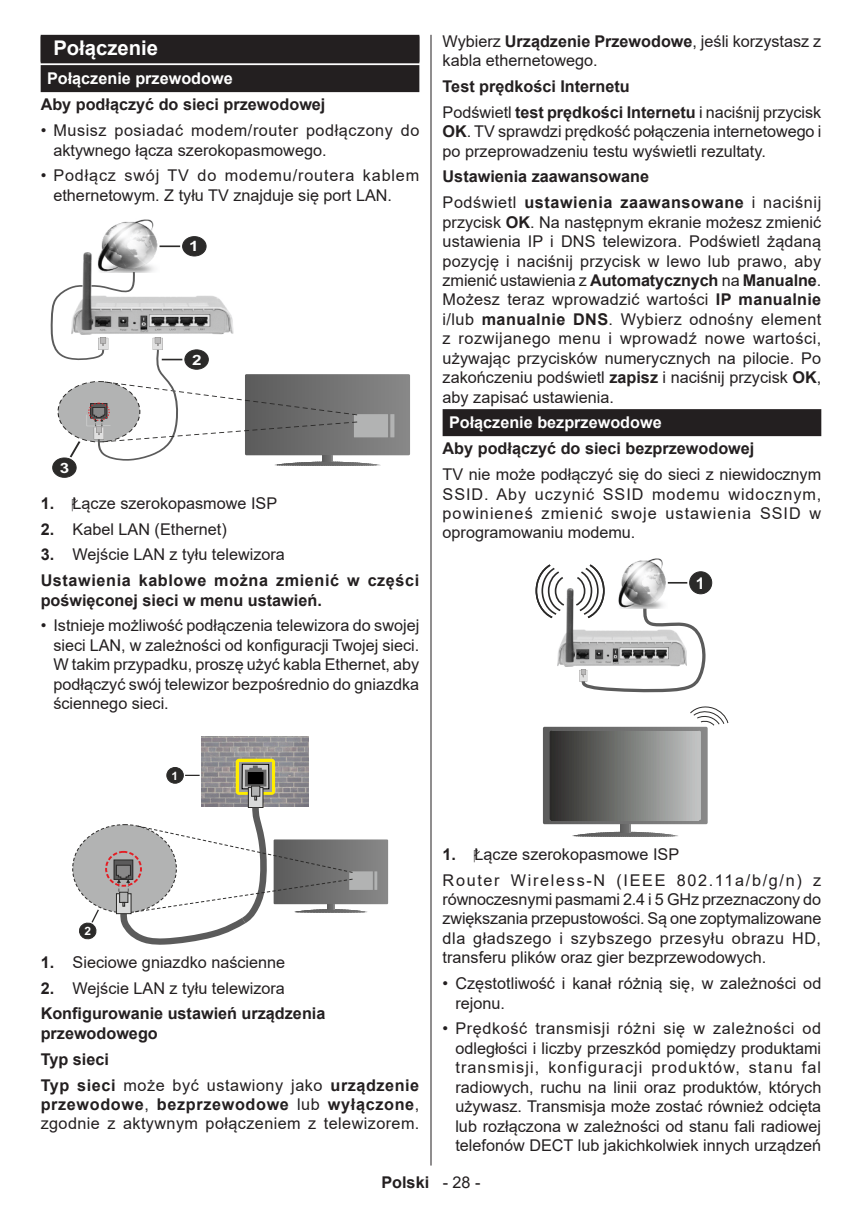
<style>
.page{position:relative;width:862px;height:1212px;background:#fff}
.page>*{position:absolute;margin:0;border:0;box-sizing:border-box;transform-origin:0 0}
.Heading_Siyah_Düzgün{font:700 20.25px "Arial";color:#fff}
.Body_text{font:16.2px/19.3px "Arial";color:#231f20;text-align:justify}
.Subhead_1{font:700 16.2px/19.3px "Arial";color:#231f20}
.Body_text_bold{font:700 16.2px/19.3px "Arial";letter-spacing:.035em;color:#231f20}
.Body_text-2{font:16.2px/19.3px "Arial";letter-spacing:.035em;color:#231f20}
.Heading_Siyah_Düzgün-2{font:700 16.2px "Arial";color:#fff}
.t1{font:700 15.97px "Arial";color:#fff}
.t2{font:700 14.17px "Arial";color:#fff;scale:1.2 1}
.t3{font:700 11.47px "Arial";color:#fff;scale:1.05 1}
.s1{font-weight:700}
.s2{font-weight:400}
</style>
<div class="page">
<hr style="left:430px;top:35px;width:1px;height:1130px;background:#231f20">
<div style="left:41px;top:35px;width:378px;height:27px;background:#231f20"></div>
<div style="left:41px;top:36px;width:378px;height:27px;background:#231f20"></div>
<div style="left:41px;top:65px;width:378px;height:27px;background:#231f20"></div>
<img style="left:83px;top:252px;width:122px;height:18px">
<img style="left:97px;top:219px;width:62px;height:51px">
<svg style="left:50px;top:270px;width:360px;height:208px"></svg>
<hr style="left:159px;top:245px;width:21px;height:2px;background:#2b2a29">
<div style="left:182px;top:237px;width:24px;height:19px;background:#2b2a29;border-radius:50%"></div>
<div style="left:182px;top:236px;width:24px;height:20px;border:1px solid #2b2a29;border-radius:50%"></div>
<svg style="left:79px;top:909px;width:20px;height:31px"></svg>
<svg style="left:185px;top:775px;width:14px;height:1px"></svg>
<div style="left:167px;top:767px;width:16px;height:16px;background:#2b2a29;border-radius:50%"></div>
<div style="left:167px;top:767px;width:16px;height:16px;border:1px solid #2b2a29;border-radius:50%"></div>
<div style="left:73px;top:825px;width:103px;height:88px;background:#b2b3b3;border-radius:50%"></div>
<img style="left:202px;top:736px;width:106px;height:60px">
<svg style="left:235px;top:759px;width:40px;height:36px"></svg>
<svg style="left:239px;top:762px;width:32px;height:29px"></svg>
<svg style="left:242px;top:764px;width:27px;height:25px"></svg>
<svg style="left:245px;top:766px;width:21px;height:20px"></svg>
<div style="left:248px;top:773px;width:15px;height:11px;background:#000"></div>
<svg style="left:250px;top:789px;width:11px;height:7px"></svg>
<div style="left:248px;top:787px;width:15px;height:21px;border:1px solid #2b2a29"></div>
<div style="left:251px;top:786px;width:9px;height:10px;background:#b2b3b3"></div>
<div style="left:251px;top:786px;width:9px;height:10px;border:1px solid #2b2a29"></div>
<svg style="left:105px;top:852px;width:11px;height:32px"></svg>
<div style="left:105px;top:851px;width:37px;height:36px;border:2px dashed #e31e24;border-radius:50%"></div>
<svg style="left:116px;top:796px;width:272px;height:149px"></svg>
<div style="left:442px;top:409px;width:378px;height:27px;background:#231f20"></div>
<svg style="left:572px;top:832px;width:101px;height:5px"></svg>
<img style="left:557px;top:588px;width:17px;height:79px">
<img style="left:634px;top:558px;width:29px;height:5px">
<svg style="left:535px;top:564px;width:30px;height:56px"></svg>
<svg style="left:574px;top:563px;width:132px;height:130px"></svg>
<svg style="left:542px;top:706px;width:186px;height:118px"></svg>
<hr style="left:667px;top:582px;width:20px;height:2px;background:#2b2a29">
<div style="left:689px;top:572px;width:22px;height:22px;background:#2b2a29;border-radius:50%"></div>
<div style="left:689px;top:571px;width:22px;height:23px;border:1px solid #2b2a29;border-radius:50%"></div>
<p class="Heading_Siyah_Düzgün" style="left:53px;top:34px;width:106px">Połączenie</p>
<p class="Heading_Siyah_Düzgün-2" style="left:47px;top:67px;width:187px">Połączenie przewodowe</p>
<p class="Subhead_1" style="left:41px;top:95px;width:286px">Aby podłączyć do sieci przewodowej</p>
<p class="Body_text-2" style="left:53px;top:121px;width:367px;text-indent:-13px">• Musisz posiadać modem/router podłączony do aktywnego łącza szerokopasmowego.</p>
<p class="Body_text" style="left:53px;top:166px;width:367px;text-indent:-13px">• Podłącz swój TV do modemu/routera kablem ethernetowym. Z tyłu TV znajduje się port LAN.</p>
<p class="t2" style="left:189px;top:237px;width:9px">1</p>
<p class="t2" style="left:60px;top:458px;width:9px">3</p>
<p class="t2" style="left:192px;top:350px;width:9px">2</p>
<p class="Body_text" style="left:41px;top:493px;width:238px"><span class="s1">1.</span> Łącze szerokopasmowe ISP</p>
<p class="Body_text" style="left:41px;top:519px;width:187px"><span class="s1">2.</span> Kabel LAN (Ethernet)</p>
<p class="Body_text" style="left:41px;top:545px;width:246px"><span class="s1">3.</span> Wejście LAN z tyłu telewizora</p>
<p class="Body_text_bold" style="left:41px;top:571px;width:380px">Ustawienia kablowe można zmienić w części poświęconej sieci w menu ustawień.</p>
<p class="Body_text" style="left:53px;top:616px;width:367px;text-indent:-13px">• Istnieje możliwość podłączenia telewizora do swojej sieci LAN, w zależności od konfiguracji Twojej sieci.<br>W takim przypadku, proszę użyć kabla Ethernet, aby podłączyć swój telewizor bezpośrednio do gniazdka ściennego sieci.</p>
<p class="t3" style="left:171px;top:768px;width:8px">1</p>
<p class="Body_text" style="left:442px;top:31px;width:380px">Wybierz <span class="s1">Urządzenie Przewodowe</span>, jeśli korzystasz z kabla ethernetowego.</p>
<p class="Subhead_1" style="left:442px;top:77px;width:188px">Test prędkości Internetu</p>
<p class="Body_text" style="left:442px;top:102px;width:380px">Podświetl <span class="s1">test prędkości Internetu</span> i naciśnij przycisk <span class="s1">OK</span>. TV sprawdzi prędkość połączenia internetowego i po przeprowadzeniu testu wyświetli rezultaty.</p>
<p class="Subhead_1" style="left:442px;top:167px;width:208px">Ustawienia zaawansowane</p>
<p class="Body_text" style="left:442px;top:193px;width:380px">Podświetl <span class="s1">ustawienia zaawansowane</span> i naciśnij przycisk <span class="s1">OK</span>. Na następnym ekranie możesz zmienić ustawienia IP i DNS telewizora. Podświetl żądaną pozycję i naciśnij przycisk w lewo lub prawo, aby zmienić ustawienia z <span class="s1">Automatycznych</span> na <span class="s1">Manualne</span>.<br>Możesz teraz wprowadzić wartości <span class="s1">IP manualnie </span>i/lub <span class="s1">manualnie DNS</span>. Wybierz odnośny element z rozwijanego menu i wprowadź nowe wartości, używając przycisków numerycznych na pilocie. Po zakończeniu podświetl <span class="s1">zapisz</span> i naciśnij przycisk <span class="s1">OK</span>, aby zapisać ustawienia.</p>
<p class="Heading_Siyah_Düzgün-2" style="left:448px;top:411px;width:214px">Połączenie bezprzewodowe</p>
<p class="Subhead_1" style="left:442px;top:439px;width:313px">Aby podłączyć do sieci bezprzewodowej</p>
<p class="Body_text" style="left:442px;top:465px;width:380px">TV nie może podłączyć się do sieci z niewidocznym SSID. Aby uczynić SSID modemu widocznym, powinieneś zmienić swoje ustawienia SSID w oprogramowaniu modemu.</p>
<p class="t1" style="left:695px;top:572px;width:10px">1</p>
<p class="t3" style="left:84px;top:923px;width:8px">2</p>
<p class="Body_text" style="left:41px;top:952px;width:246px"><span class="s1">1.</span> Sieciowe gniazdko naścienne</p>
<p class="Body_text" style="left:41px;top:978px;width:246px"><span class="s1">2.</span> Wejście LAN z tyłu telewizora</p>
<p class="Subhead_1" style="left:41px;top:1004px;width:286px">Konfigurowanie ustawień urządzenia przewodowego</p>
<p class="Subhead_1" style="left:41px;top:1049px;width:70px">Typ sieci</p>
<p class="Body_text" style="left:41px;top:1075px;width:380px"><span class="s1">Typ sieci</span> może być ustawiony jako <span class="s1">urządzenie przewodowe</span>, <span class="s1">bezprzewodowe</span> lub <span class="s1">wyłączone</span>, zgodnie z aktywnym połączeniem z telewizorem.</p>
<p class="Body_text" style="left:442px;top:844px;width:238px"><span class="s1">1.</span> Łącze szerokopasmowe ISP</p>
<p class="Body_text" style="left:442px;top:870px;width:380px">Router Wireless-N (IEEE 802.11a/b/g/n) z równoczesnymi pasmami 2.4 i 5 GHz przeznaczony do zwiększania przepustowości. Są one zoptymalizowane dla gładszego i szybszego przesyłu obrazu HD, transferu plików oraz gier bezprzewodowych.</p>
<p class="Body_text" style="left:455px;top:974px;width:367px;text-indent:-13px">• Częstotliwość i kanał różnią się, w zależności od rejonu.</p>
<p class="Body_text" style="left:455px;top:1019px;width:367px;text-indent:-13px">• Prędkość transmisji różni się w zależności od odległości i liczby przeszkód pomiędzy produktami transmisji, konfiguracji produktów, stanu fal radiowych, ruchu na linii oraz produktów, których używasz. Transmisja może zostać również odcięta lub rozłączona w zależności od stanu fali radiowej telefonów DECT lub jakichkolwiek innych urządzeń</p>
<p class="Body_text_bold" style="left:381px;top:1173px;width:101px">Polski <span class="s2">- 28 -</span></p>
</div>
